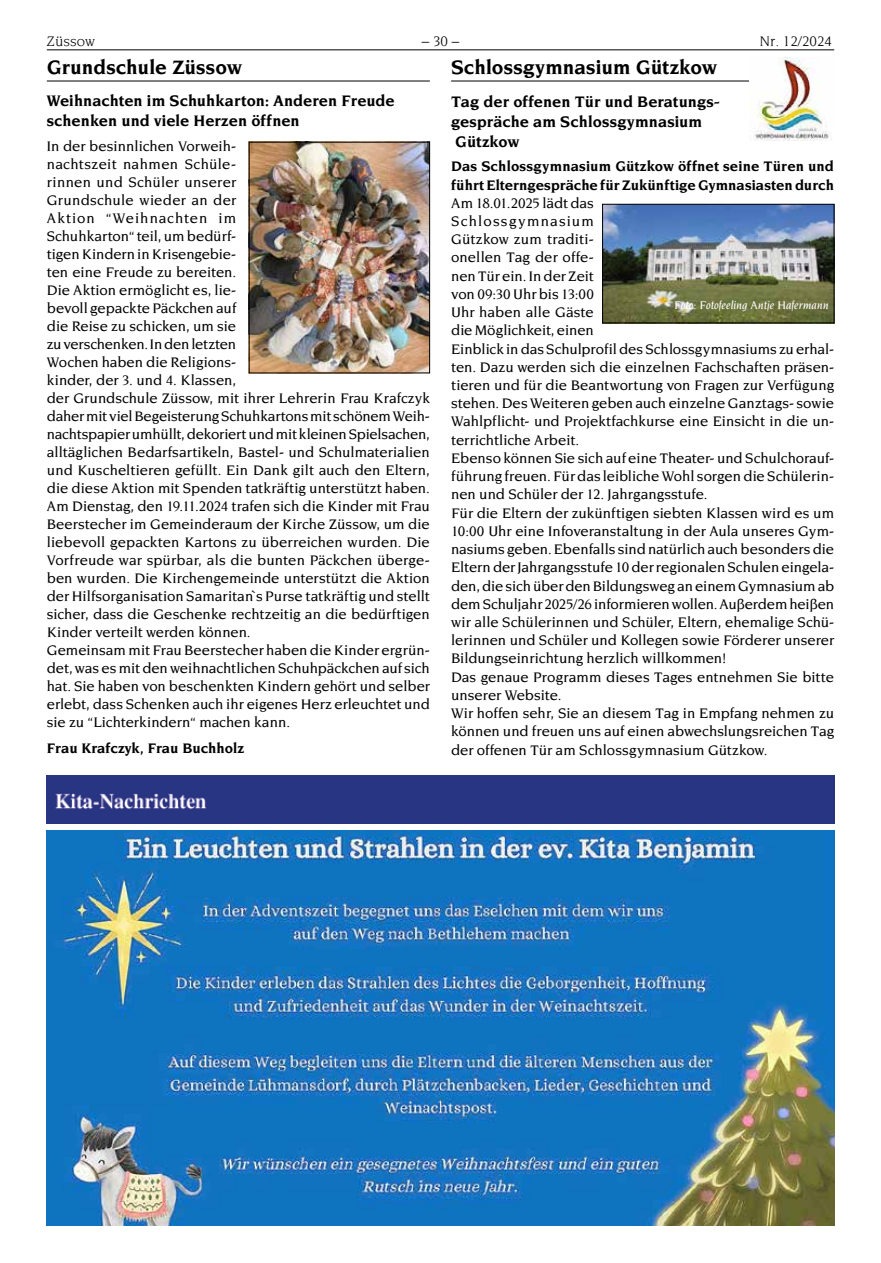
<style>
.page{position:relative;width:881px;height:1263px;background:#fff}
.page>*{position:absolute;margin:0;border:0;box-sizing:border-box;transform-origin:0 0}
.t1{font:700 21px "Novarese LT";color:#000}
.t2{font:700 16.5px/20.1px "Novarese LT";letter-spacing:.005em;color:#000}
.t3{font:500 15px/18px "Novarese LT";color:#000}
.t4{font:700 15px/18.3px "Novarese LT";color:#000}
.t5{font:15px "Novarese LT";color:#000}
.t6{font:italic 500 12px "Novarese LT";color:#fff}
</style>
<div class="page">
<hr style="left:47px;top:49px;width:786px;height:1px;background:#000">
<hr style="left:451px;top:81px;width:382px;height:1px;background:#000">
<hr style="left:47px;top:81px;width:382px;height:1px;background:#000">
<img style="left:251px;top:144px;width:176px;height:227px">
<div style="left:249px;top:142px;width:180px;height:231px;border:1px solid #000"></div>
<img style="left:748px;top:57px;width:85px;height:84px">
<img style="left:47px;top:830px;width:786px;height:396px">
<div style="left:47px;top:775px;width:786px;height:49px;background:#273583"></div>
<img style="left:604px;top:206px;width:227px;height:115px">
<div style="left:602px;top:204px;width:231px;height:119px;border:1px solid #000"></div>
<p class="t5" style="left:47px;top:33px;width:50px">Züssow</p>
<p class="t5" style="left:421px;top:33px;width:39px">– 30 –</p>
<p class="t5" style="left:759px;top:33px;width:74px">Nr. 12/2024</p>
<h1 class="t1" style="left:451px;top:55px;width:267px">Schlossgymnasium Gützkow</h1>
<p class="t2" style="left:451px;top:91px;width:270px">Tag der offenen Tür und Beratungs&shy;gespräche am Schlossgymnasium<br>Gützkow</p>
<p class="t4" style="left:451px;top:157px;width:384px">Das Schlossgymnasium Gützkow öffnet seine Türen und führt Elterngespräche für Zukünftige Gymnasiasten durch</p>
<p class="t3" style="left:451px;top:194px;width:384px">Am 18.01.2025 lädt das<br>Schlossgymnasium<br>Gützkow zum traditi-<br>onellen Tag der offe-<br>nen Tür ein. In der Zeit<br>von 09:30 Uhr bis 13:00<br>Uhr haben alle Gäste<br>die Möglichkeit, einen<br>Einblick in das Schulprofil des Schlossgymnasiums zu erhal&shy;ten. Dazu werden sich die einzelnen Fachschaften präsen&shy;tieren und für die Beantwortung von Fragen zur Verfügung stehen. Des Weiteren geben auch einzelne Ganztags- sowie Wahlpflicht- und Projektfachkurse eine Einsicht in die un&shy;terrichtliche Arbeit.<br>Ebenso können Sie sich auf eine Theater- und Schulchorauf&shy;führung freuen. Für das leibliche Wohl sorgen die Schülerin&shy;nen und Schüler der 12. Jahrgangsstufe.<br>Für die Eltern der zukünftigen siebten Klassen wird es um 10:00 Uhr eine Infoveranstaltung in der Aula unseres Gym&shy;nasiums geben. Ebenfalls sind natürlich auch besonders die Eltern der Jahrgangsstufe 10 der regionalen Schulen eingela&shy;den, die sich über den Bildungsweg an einem Gymnasium ab dem Schuljahr 2025/26 informieren wollen. Außerdem heißen wir alle Schülerinnen und Schüler, Eltern, ehemalige Schü&shy;lerinnen und Schüler und Kollegen sowie Förderer unserer Bildungseinrichtung herzlich willkommen!<br>Das genaue Programm dieses Tages entnehmen Sie bitte unserer Website.<br>Wir hoffen sehr, Sie an diesem Tag in Empfang nehmen zu können und freuen uns auf einen abwechslungsreichen Tag der offenen Tür am Schlossgymnasium Gützkow.</p>
<h1 class="t1" style="left:47px;top:55px;width:196px">Grundschule Züssow</h1>
<p class="t2" style="left:47px;top:91px;width:349px">Weihnachten im Schuhkarton: Anderen Freude schenken und viele Herzen öffnen</p>
<p class="t3" style="left:47px;top:137px;width:384px">In der besinnlichen Vorweih-<br>nachtszeit nahmen Schüle-<br>rinnen und Schüler unserer<br>Grundschule wieder an der<br>Aktion “Weihnachten im<br>Schuhkarton“ teil, um bedürf-<br>tigen Kindern in Krisengebie-<br>ten eine Freude zu bereiten.<br>Die Aktion ermöglicht es, lie-<br>bevoll gepackte Päckchen auf<br>die Reise zu schicken, um sie<br>zu verschenken. In den letzten<br>Wochen haben die Religions-<br>kinder, der 3. und 4. Klassen,<br>der Grundschule Züssow, mit ihrer Lehrerin Frau Krafczyk daher mit viel Begeisterung Schuhkartons mit schönem Weih&shy;nachtspapier umhüllt, dekoriert und mit kleinen Spielsachen, alltäglichen Bedarfsartikeln, Bastel- und Schulmaterialien und Kuscheltieren gefüllt. Ein Dank gilt auch den Eltern, die diese Aktion mit Spenden tatkräftig unterstützt haben.<br>Am Dienstag, den 19.11.2024 trafen sich die Kinder mit Frau Beerstecher im Gemeinderaum der Kirche Züssow, um die liebevoll gepackten Kartons zu überreichen wurden. Die Vorfreude war spürbar, als die bunten Päckchen überge&shy;ben wurden. Die Kirchengemeinde unterstützt die Aktion der Hilfsorganisation Samaritan`s Purse tatkräftig und stellt sicher, dass die Geschenke rechtzeitig an die bedürftigen Kinder verteilt werden können.<br>Gemeinsam mit Frau Beerstecher haben die Kinder ergrün&shy;det, was es mit den weihnachtlichen Schuhpäckchen auf sich hat. Sie haben von beschenkten Kindern gehört und selber erlebt, dass Schenken auch ihr eigenes Herz erleuchtet und sie zu “Lichterkindern“ machen kann.</p>
<p class="t4" style="left:47px;top:739px;width:199px">Frau Krafczyk, Frau Buchholz</p>
<p class="t6" style="left:673px;top:298px;width:156px">Foto: Fotofeeling Antje Hafermann</p>
</div>
